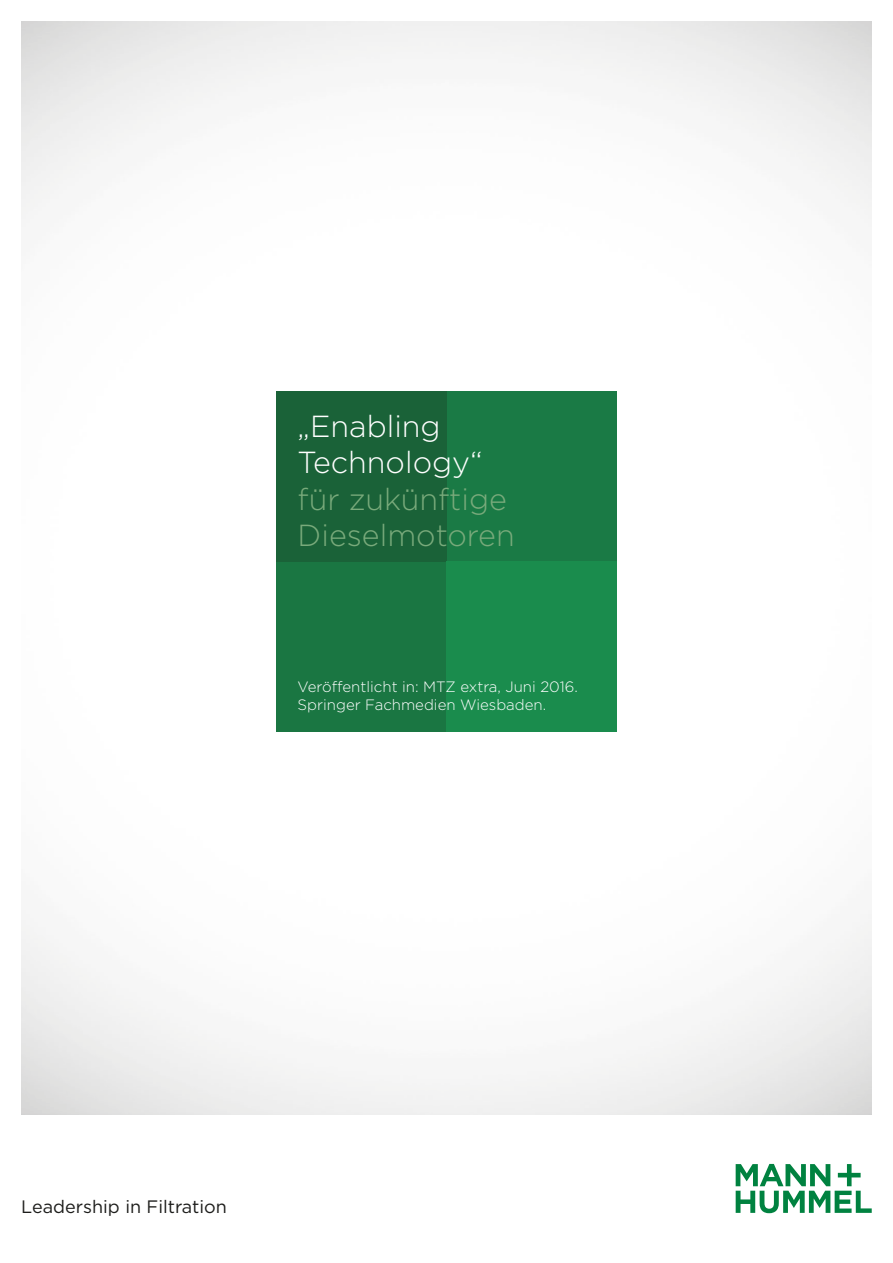
<style>
.page{position:relative;width:893px;height:1263px;background:#fff}
.page>*{position:absolute;margin:0;border:0;box-sizing:border-box;transform-origin:0 0}
.t1{font:300 30.45px/36.6px "Gotham";color:#79aa7b}
.t2{font:300 30.45px/36.6px "Gotham";color:#fff}
.t3{font:18px "Gotham";color:#1d1d1b}
.t4{font:300 15px/18px "Gotham";color:#fff}
</style>
<div class="page">
<img style="left:21px;top:21px;width:851px;height:1093px">
<div style="left:446px;top:391px;width:171px;height:170px;background:#1a7a45"></div>
<div style="left:276px;top:561px;width:170px;height:170px;background:#1a7642"></div>
<div style="left:276px;top:391px;width:170px;height:170px;background:#1a6238"></div>
<div style="left:446px;top:561px;width:171px;height:170px;background:#1a8c4d"></div>
<svg style="left:736px;top:1164px;width:136px;height:49px"></svg>
<h1 class="t2" style="left:298px;top:407px;width:187px">„Enabling<br>Technology“</h1>
<h1 class="t1" style="left:298px;top:480px;width:219px">für zukünftige<br>Dieselmotoren</h1>
<p class="t4" style="left:298px;top:677px;width:282px">Veröffentlicht in: MTZ extra, Juni 2016.<br>Springer Fachmedien Wiesbaden.</p>
<p class="t3" style="left:21px;top:1195px;width:207px">Leadership in Filtration</p>
</div>
